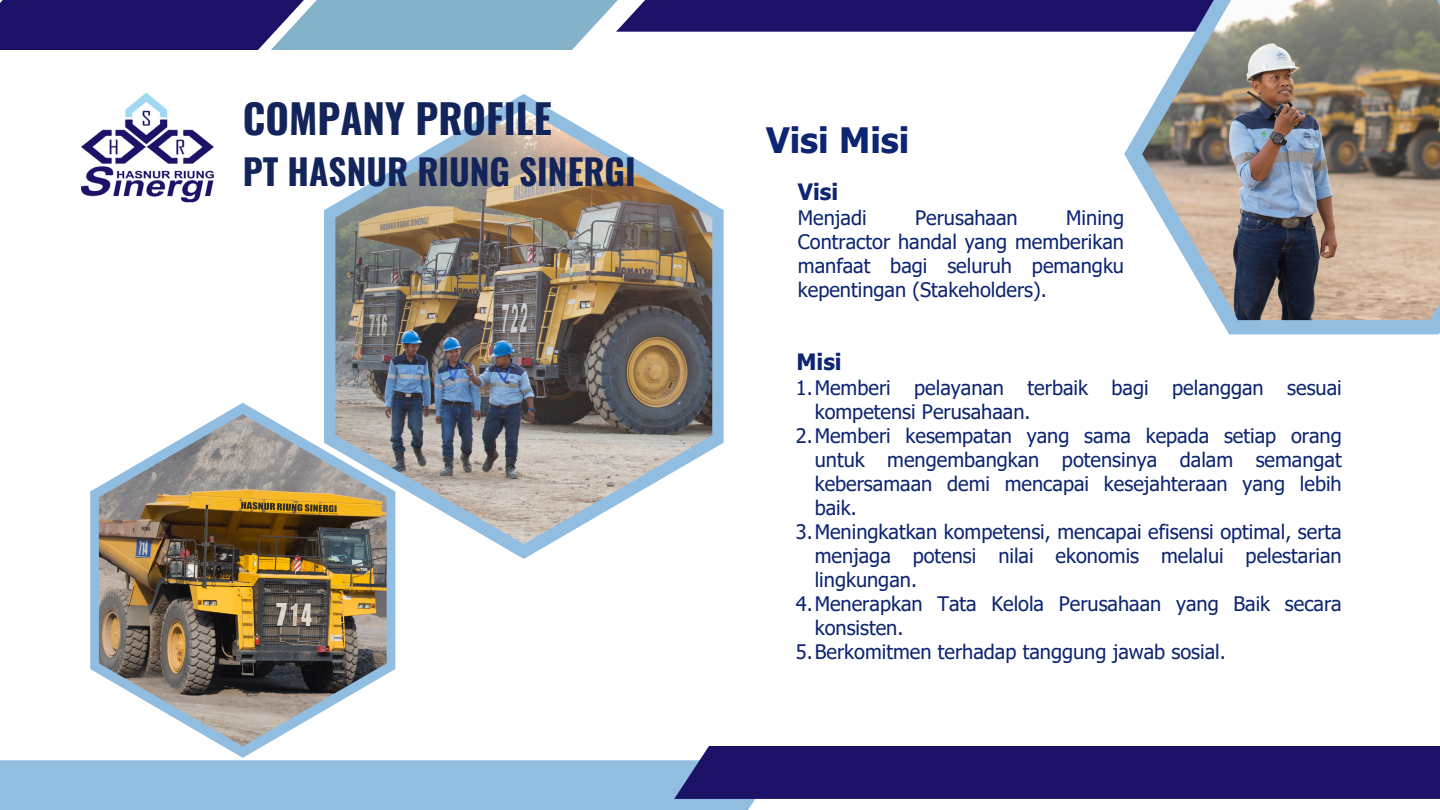
<style>
.page{position:relative;width:1440px;height:810px;background:#fff}
.page>*{position:absolute;margin:0;border:0;box-sizing:border-box;transform-origin:0 0}
.t1{font:700 40.3px "Oswald";color:#13245b}
.t2{font:700 35.3px "Oswald";color:#13245b}
.t3{font:700 35px "Tahoma";color:#0d2572}
.t4{font:700 22.5px "Tahoma";color:#0d2572}
.t5{font:20px/24px "Tahoma";color:#0d2572;text-align:justify}
</style>
<div class="page">
<svg style="left:324px;top:94px;width:400px;height:465px"></svg>
<img style="left:335px;top:109px;width:377px;height:435px">
<img style="left:81px;top:92px;width:133px;height:111px">
<svg style="left:0;top:746px;width:1440px;height:64px"></svg>
<div style="left:616px;top:0;width:824px;height:32px;background:#1b1267"></div>
<svg style="left:1124px;top:31px;width:316px;height:303px"></svg>
<img style="left:1142px;top:0;width:298px;height:320px">
<svg style="left:90px;top:403px;width:305px;height:355px"></svg>
<img style="left:99px;top:414px;width:288px;height:332px">
<svg style="left:476px;top:0;width:314px;height:50px"></svg>
<svg style="left:0;top:0;width:476px;height:50px;background:#495590"></svg>
<p class="t1" style="left:243px;top:87px;width:310px">COMPANY PROFILE</p>
<p class="t2" style="left:243px;top:144px;width:394px">PT HASNUR RIUNG SINERGI</p>
<p class="t3" style="left:766px;top:118px;width:145px">Visi Misi</p>
<p class="t4" style="left:798px;top:178px;width:42px">Visi</p>
<p class="t5" style="left:798px;top:205px;width:70px">Menjadi</p>
<p class="t5" style="left:915px;top:205px;width:104px">Perusahaan</p>
<p class="t5" style="left:798px;top:205px;width:328px;text-indent:268px">Mining Contractor handal yang memberikan manfaat bagi seluruh pemangku kepentingan (Stakeholders).</p>
<p class="t4" style="left:796px;top:348px;width:47px">Misi</p>
<p class="t5" style="left:815px;top:375px;width:529px;text-indent:-19px">1.Memberi pelayanan terbaik bagi pelanggan sesuai kompetensi Perusahaan.</p>
<p class="t5" style="left:815px;top:423px;width:529px;text-indent:-19px">2.Memberi kesempatan yang sama kepada setiap orang untuk mengembangkan potensinya dalam semangat kebersamaan demi mencapai kesejahteraan yang lebih baik.</p>
<p class="t5" style="left:815px;top:519px;width:529px;text-indent:-19px">3.Meningkatkan kompetensi, mencapai efisensi optimal, serta menjaga potensi nilai ekonomis melalui pelestarian lingkungan.</p>
<p class="t5" style="left:815px;top:591px;width:529px;text-indent:-19px">4.Menerapkan Tata Kelola Perusahaan yang Baik secara konsisten.</p>
<p class="t5" style="left:796px;top:639px;width:432px">5.Berkomitmen terhadap tanggung jawab sosial.</p>
</div>
